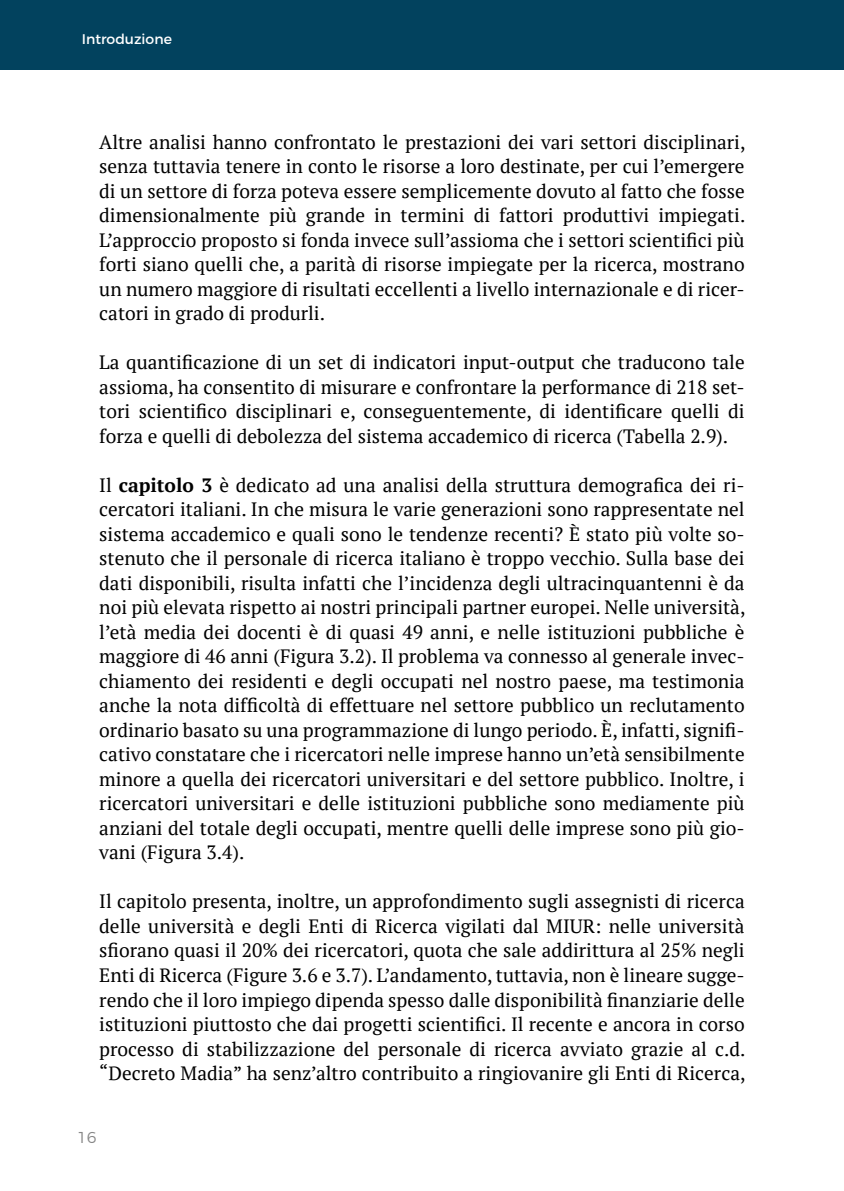
<style>
.page{position:relative;width:844px;height:1191px;background:#fff}
.page>*{position:absolute;margin:0;border:0;box-sizing:border-box;transform-origin:0 0}
.t1{font:19.25px/24.5px "PT Serif";color:#000;text-align:justify}
.t2{font:300 15.75px "Montserrat";color:#878787}
.t3{font:14px "Montserrat";color:#fff}
.s1{font-weight:700}
</style>
<div class="page">
<div style="left:0;top:0;width:843px;height:69px;background:#02425e"></div>
<p class="t3" style="left:82px;top:27px;width:91px">Introduzione</p>
<p class="t1" style="left:99px;top:129px;width:647px">Altre analisi hanno confrontato le prestazioni dei vari settori disciplinari, senza tuttavia tenere in conto le risorse a loro destinate, per cui l’emergere di un settore di forza poteva essere semplicemente dovuto al fatto che fosse dimensionalmente più grande in termini di fattori produttivi impiegati.<br>L’approccio proposto si fonda invece sull’assioma che i settori scientifici più forti siano quelli che, a parità di risorse impiegate per la ricerca, mostrano un numero maggiore di risultati eccellenti a livello internazionale e di ricer&shy;catori in grado di produrli.</p>
<p class="t1" style="left:99px;top:350px;width:646px">La quantificazione di un set di indicatori input-output che traducono tale assioma, ha consentito di misurare e confrontare la performance di 218 set&shy;tori scientifico disciplinari e, conseguentemente, di identificare quelli di forza e quelli di debolezza del sistema accademico di ricerca (Tabella 2.9).</p>
<p class="t1" style="left:99px;top:472px;width:647px">Il <span class="s1">capitolo 3</span> è dedicato ad una analisi della struttura demografica dei ri&shy;cercatori italiani. In che misura le varie generazioni sono rappresentate nel sistema accademico e quali sono le tendenze recenti? È stato più volte so&shy;stenuto che il personale di ricerca italiano è troppo vecchio. Sulla base dei dati disponibili, risulta infatti che l’incidenza degli ultracinquantenni è da noi più elevata rispetto ai nostri principali partner europei. Nelle università, l’età media dei docenti è di quasi 49 anni, e nelle istituzioni pubbliche è maggiore di 46 anni (Figura 3.2). Il problema va connesso al generale invec&shy;chiamento dei residenti e degli occupati nel nostro paese, ma testimonia anche la nota difficoltà di effettuare nel settore pubblico un reclutamento ordinario basato su una programmazione di lungo periodo. È, infatti, signifi&shy;cativo constatare che i ricercatori nelle imprese hanno un’età sensibilmente minore a quella dei ricercatori universitari e del settore pubblico. Inoltre, i ricercatori universitari e delle istituzioni pubbliche sono mediamente più anziani del totale degli occupati, mentre quelli delle imprese sono più gio&shy;vani (Figura 3.4).</p>
<p class="t1" style="left:99px;top:889px;width:647px">Il capitolo presenta, inoltre, un approfondimento sugli assegnisti di ricerca delle università e degli Enti di Ricerca vigilati dal MIUR: nelle università sfiorano quasi il 20% dei ricercatori, quota che sale addirittura al 25% negli Enti di Ricerca (Figure 3.6 e 3.7). L’andamento, tuttavia, non è lineare sugge&shy;rendo che il loro impiego dipenda spesso dalle disponibilità finanziarie delle istituzioni piuttosto che dai progetti scientifici. Il recente e ancora in corso processo di stabilizzazione del personale di ricerca avviato grazie al c.d. “Decreto Madia” ha senz’altro contribuito a ringiovanire gli Enti di Ricerca,</p>
<p class="t2" style="left:77px;top:1125px;width:21px">16</p>
</div>
